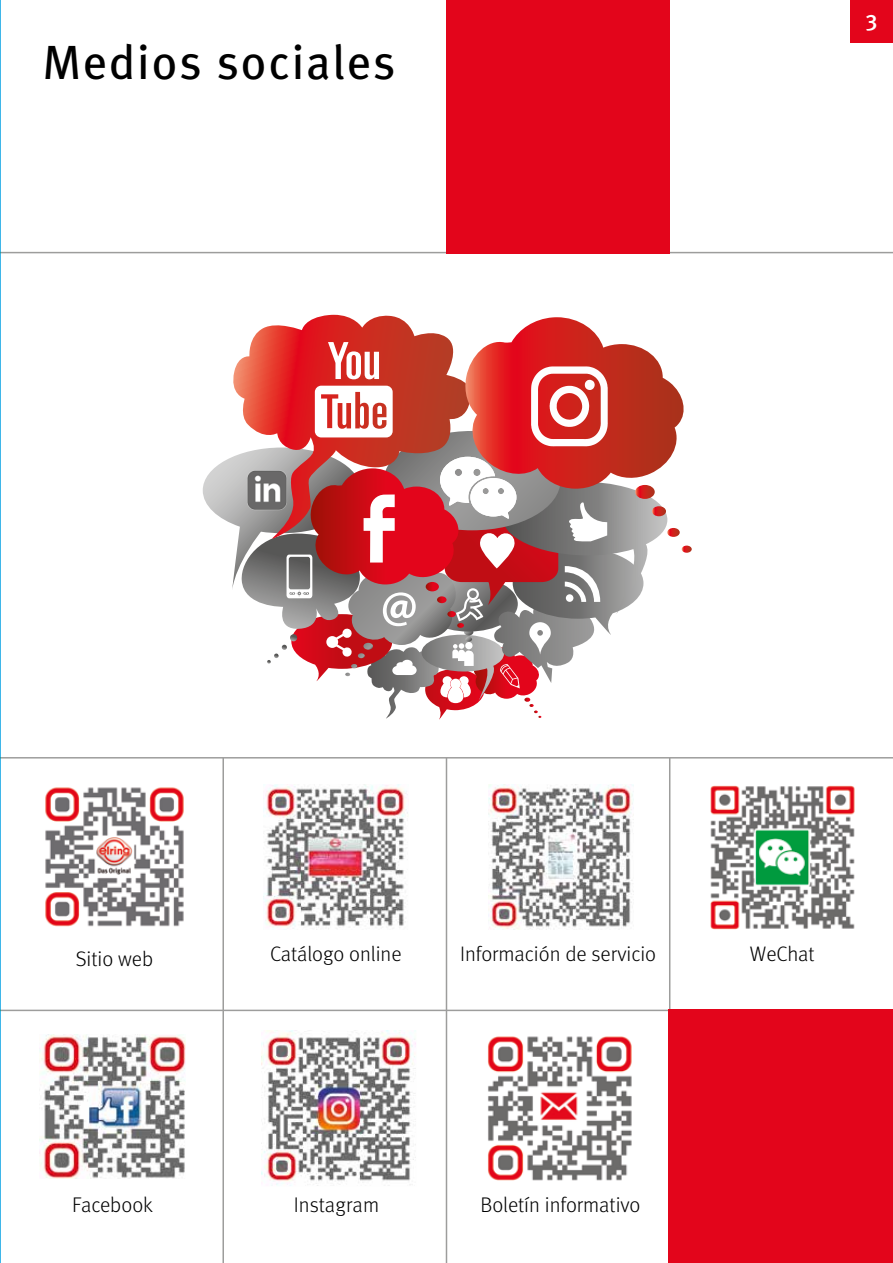
<style>
.page{position:relative;width:893px;height:1263px;background:#fff}
.page>*{position:absolute;margin:0;border:0;box-sizing:border-box;transform-origin:0 0}
.t1{font:48px "Meta Pro";letter-spacing:.025em;color:#000}
.t2{font:500 22.5px "Meta Pro";color:#fff}
.t3{font:300 21.15px "Meta Pro";color:#000}
.t4{font:300 21px "Meta Pro";color:#000}
</style>
<div class="page">
<hr style="left:0;top:1010px;width:670px;height:1px;background:#9d9d9c">
<hr style="left:0;top:757px;width:893px;height:1px;background:#9d9d9c">
<hr style="left:670px;top:252px;width:223px;height:1px;background:#9d9d9c">
<hr style="left:0;top:252px;width:446px;height:1px;background:#9d9d9c">
<hr style="left:669px;top:758px;width:1px;height:252px;background:#9d9d9c">
<hr style="left:446px;top:758px;width:1px;height:505px;background:#9d9d9c">
<hr style="left:222px;top:758px;width:2px;height:505px;background:#9d9d9c">
<div style="left:446px;top:0;width:224px;height:253px;background:#e3051b"></div>
<div style="left:669px;top:1010px;width:224px;height:253px;background:#e3051b"></div>
<div style="left:850px;top:0;width:43px;height:43px;background:#e3051b"></div>
<svg style="left:203px;top:317px;width:489px;height:403px"></svg>
<img style="left:39px;top:1034px;width:146px;height:145px">
<img style="left:488px;top:1036px;width:144px;height:145px">
<img style="left:263px;top:784px;width:145px;height:146px">
<img style="left:710px;top:785px;width:145px;height:145px">
<img style="left:488px;top:784px;width:146px;height:146px">
<img style="left:45px;top:787px;width:139px;height:140px">
<img style="left:261px;top:1030px;width:155px;height:156px">
<hr style="left:0;top:0;width:1px;height:1263px;background:#009fe3">
<h1 class="t1" style="left:43px;top:25px;width:355px">Medios sociales</h1>
<p class="t2" style="left:865px;top:5px;width:14px">3</p>
<p class="t4" style="left:76px;top:944px;width:79px">Sitio web</p>
<p class="t4" style="left:270px;top:938px;width:133px">Catálogo online</p>
<p class="t4" style="left:460px;top:938px;width:198px">Información de servicio</p>
<p class="t4" style="left:750px;top:938px;width:66px">WeChat</p>
<p class="t3" style="left:72px;top:1189px;width:82px">Facebook</p>
<p class="t3" style="left:480px;top:1189px;width:161px">Boletín informativo</p>
<p class="t3" style="left:294px;top:1189px;width:87px">Instagram</p>
</div>
